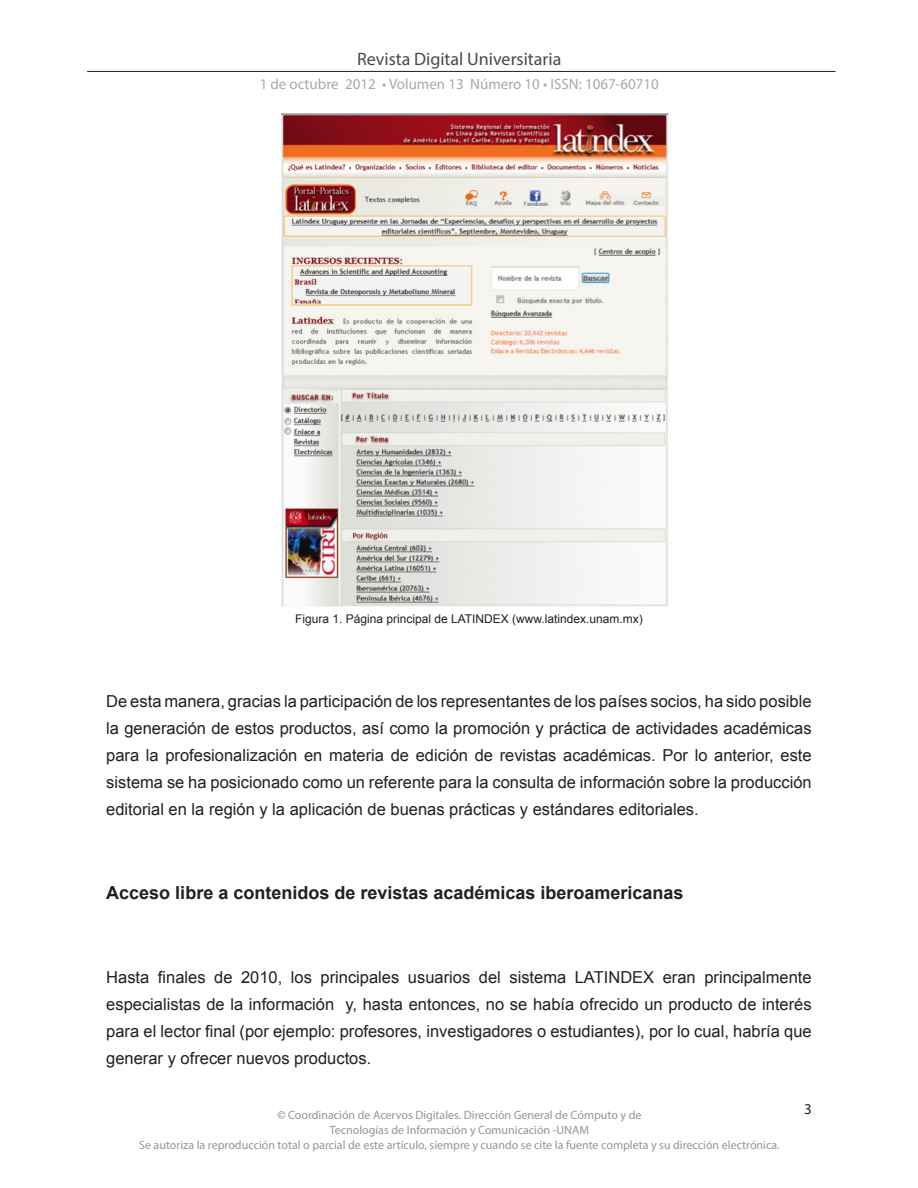
<style>
.page{position:relative;width:918px;height:1188px;background:#fff}
.page>*{position:absolute;margin:0;border:0;box-sizing:border-box;transform-origin:0 0}
.t1{font:700 18px "Arial";color:#231f20}
.t2{font:18px "Myriad Pro";color:#231f20}
.t3{font:16.5px/27px "Arial";color:#231f20;text-align:justify}
.t4{font:15px "Myriad Pro";color:#939598}
.t5{font:15px "Myriad Pro";color:#231f20}
.t6{font:12px/15px "Myriad Pro";color:#939598;text-align:center}
.t7{font:12px "Arial";color:#231f20}
.s1{color:#808285}
</style>
<div class="page">
<hr style="left:87px;top:71px;width:749px;height:1px;background:#231f20">
<img style="left:281px;top:113px;width:387px;height:494px">
<p class="t2" style="left:357px;top:48px;width:206px">Revista Digital Universitaria</p>
<p class="t4" style="left:259px;top:75px;width:401px">1 de octubre 2012 • Volumen 13 Número 10 • ISSN: 1067-60710</p>
<p class="t7" style="left:295px;top:611px;width:349px">Figura 1. Página principal de LATINDEX (www.latindex.unam.mx)</p>
<p class="t3" style="left:106px;top:688px;width:707px">De esta manera, gracias la participación de los representantes de los países socios, ha sido posible la generación de estos productos, así como la promoción y práctica de actividades académicas para la profesionalización en materia de edición de revistas académicas. Por lo anterior, este sistema se ha posicionado como un referente para la consulta de información sobre la producción editorial en la región y la aplicación de buenas prácticas y estándares editoriales.</p>
<p class="t1" style="left:106px;top:881px;width:579px">Acceso libre a contenidos de revistas académicas iberoamericanas</p>
<p class="t3" style="left:106px;top:964px;width:707px">Hasta finales de 2010, los principales usuarios del sistema LATINDEX eran principalmente especialistas de la información y, hasta entonces, no se había ofrecido un producto de interés para el lector final (por ejemplo: profesores, investigadores o estudiantes), por lo cual, habría que generar y ofrecer nuevos productos.</p>
<p class="t6" style="left:139px;top:1108px;width:642px"><span class="s1">©</span> Coordinación de Acervos Digitales. Dirección General de Cómputo y de<br>Tecnologías de Información y Comunicación -UNAM<br>Se autoriza la reproducción total o parcial de este artículo, siempre y cuando se cite la fuente completa y su dirección electrónica.</p>
<p class="t5" style="left:804px;top:1100px;width:9px">3</p>
</div>
